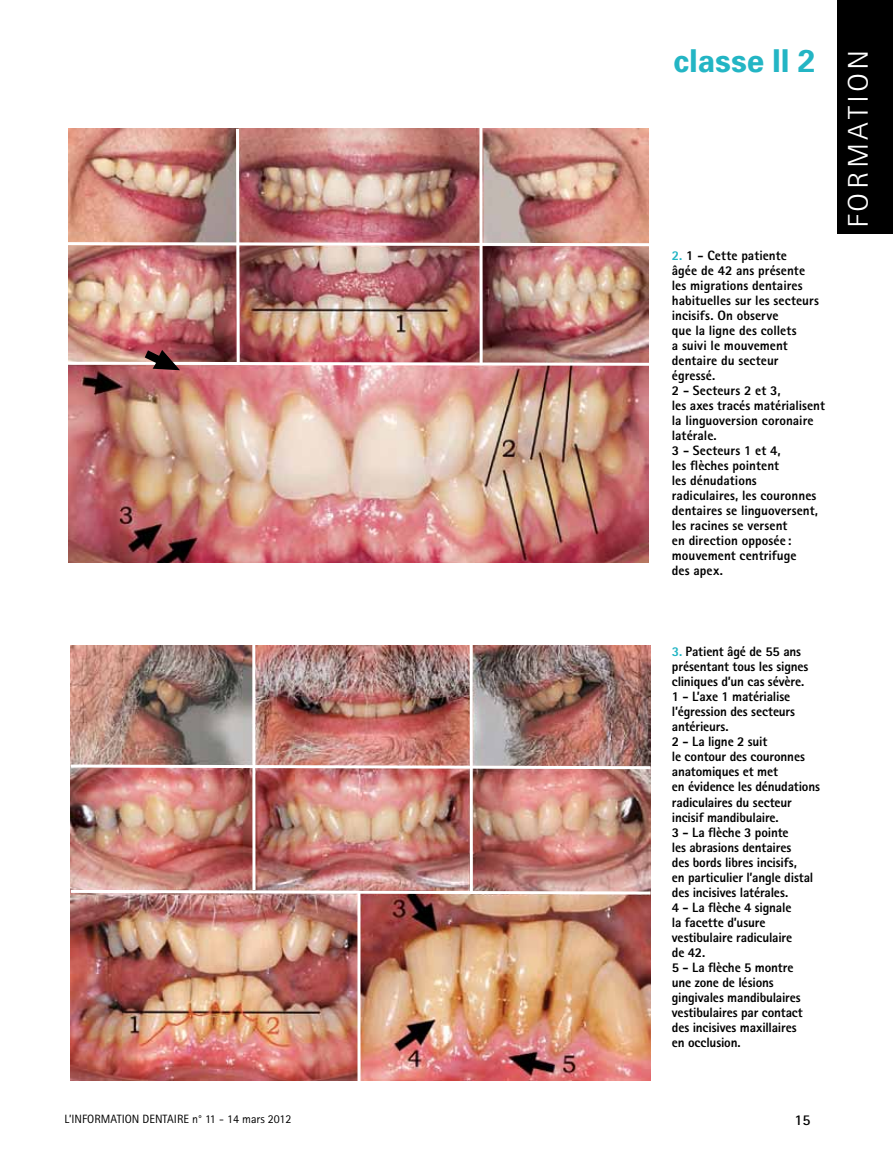
<style>
.page{position:relative;width:893px;height:1149px;background:#fff}
.page>*{position:absolute;margin:0;border:0;box-sizing:border-box;transform-origin:0 0}
.t1{font:700 31.5px "Univers";letter-spacing:-.005em;color:#23b5c4}
.t2{font:300 28.5px "Rotis Sans Serif";letter-spacing:.1em;color:#fff;scale:1.16 1}
.t3{font:700 15px "Rotis Sans Serif";color:#000}
.t4{font:800 13.5px/15px "Rotis Sans Serif";letter-spacing:-.005em;color:#000}
.t5{font:12px "Rotis Sans Serif";color:#000}
.s1{color:#23b5c4}
</style>
<div class="page">
<div style="left:838px;top:0;width:55px;height:234px;background:#000"></div>
<img style="left:69px;top:370px;width:579px;height:192px">
<img style="left:71px;top:645px;width:579px;height:435px">
<img style="left:70px;top:762px;width:581px;height:8px">
<svg style="left:70px;top:888px;width:581px;height:7px"></svg>
<hr style="left:252px;top:622px;width:3px;height:267px;background:#fff">
<hr style="left:470px;top:625px;width:3px;height:266px;background:#fff">
<hr style="left:357px;top:890px;width:3px;height:192px;background:#fff">
<img style="left:68px;top:128px;width:581px;height:242px">
<h1 class="t1" style="left:673px;top:42px;width:143px">classe II 2</h1>
<p class="t4" style="left:672px;top:247px;width:155px"><span class="s1">2.</span> 1 - Cette patiente<br>âgée de 42 ans présente<br>les migrations dentaires habituelles sur les secteurs incisifs. On observe<br>que la ligne des collets<br>a suivi le mouvement dentaire du secteur égressé.<br>2 - Secteurs 2 et 3,<br>les axes tracés matérialisent la linguoversion coronaire latérale.<br>3 - Secteurs 1 et 4,<br>les flèches pointent<br>les dénudations radiculaires, les couronnes dentaires se linguoversent, les racines se versent<br>en direction opposée: mouvement centrifuge<br>des apex.</p>
<h2 class="t2" style="left:842px;top:228px;width:156px;rotate:-90deg">formation</h2>
<p class="t4" style="left:672px;top:644px;width:150px"><span class="s1">3.</span> Patient âgé de 55 ans présentant tous les signes cliniques d’un cas sévère.<br>1 - L’axe 1 matérialise l’égression des secteurs antérieurs.<br>2 - La ligne 2 suit<br>le contour des couronnes anatomiques et met<br>en évidence les dénudations radiculaires du secteur incisif mandibulaire.<br>3 - La flèche 3 pointe<br>les abrasions dentaires<br>des bords libres incisifs,<br>en particulier l’angle distal des incisives latérales.<br>4 - La flèche 4 signale<br>la facette d’usure vestibulaire radiculaire<br>de 42.<br>5 - La flèche 5 montre<br>une zone de lésions gingivales mandibulaires vestibulaires par contact des incisives maxillaires<br>en occlusion.</p>
<p class="t5" style="left:65px;top:1111px;width:228px">L’INFORMATION DENTAIRE n° 11 - 14 mars 2012</p>
<p class="t3" style="left:794px;top:1110px;width:18px">15</p>
</div>
